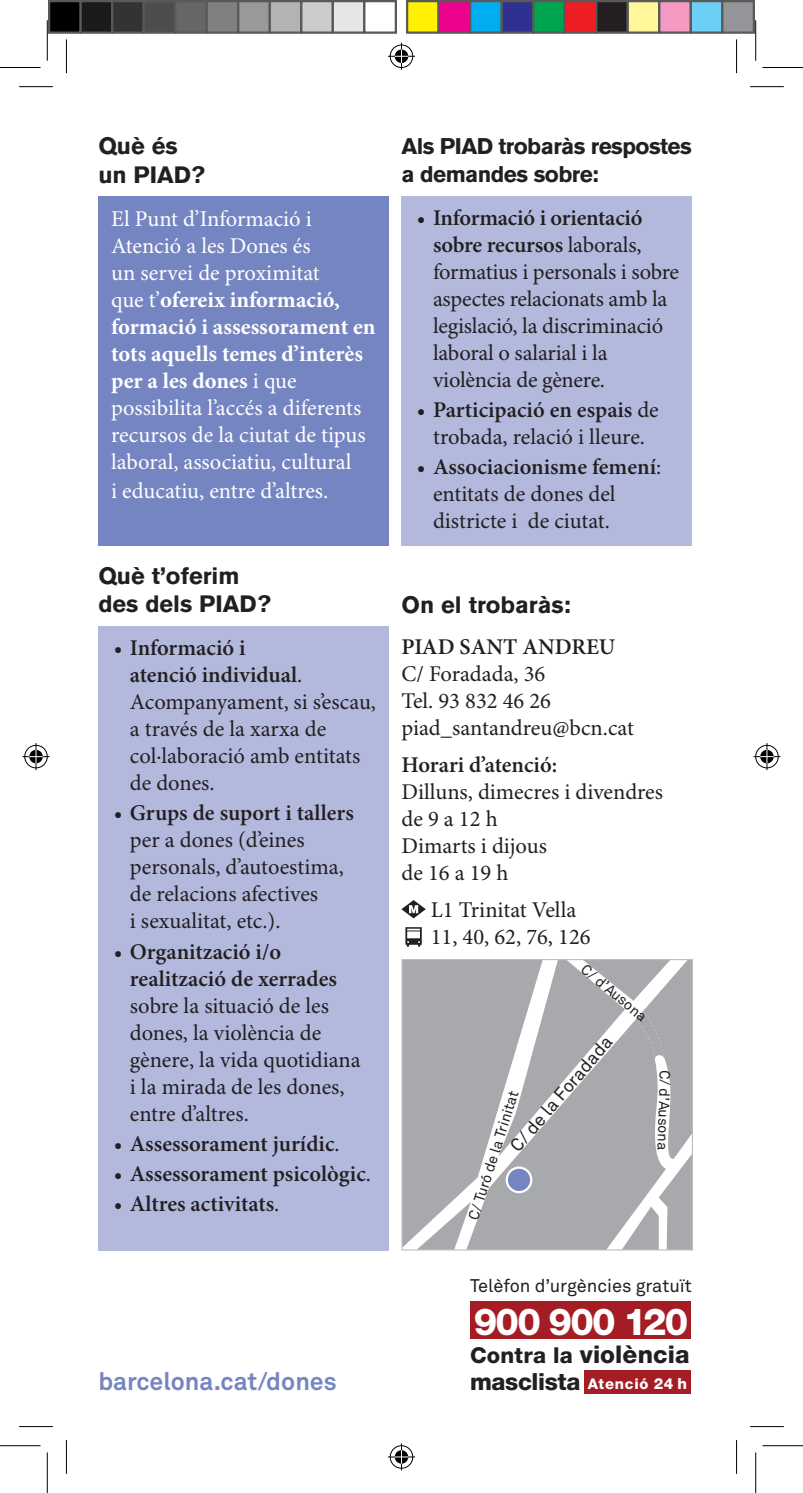
<style>
.page{position:relative;width:803px;height:1493px;background:#fff}
.page>*{position:absolute;margin:0;border:0;box-sizing:border-box;transform-origin:0 0}
.t1{font:800 37.35px "Helvetica Neue LT Std";letter-spacing:-.045em;color:#fff}
.t2{font:700 24.75px "Akkurat Pro";color:#7585c1}
.t3{font:800 24.3px "Helvetica Neue LT Std";letter-spacing:.005em;color:#231f20}
.t4{font:800 23.62px "Helvetica Neue LT Std";letter-spacing:-.015em;color:#231f20}
.t5{font:700 23.4px/28.1px "Akzidenz Grotesk BQ";color:#231f20}
.t6{font:22.5px/27px "Minion Pro";letter-spacing:-.005em;color:#231f20}
.t7{font:22.5px/27px "Minion Pro";color:#fff}
.t8{font:600 22.5px/27px "Minion Pro";color:#231f20}
.t9{font:700 22.5px/28.1px "Akzidenz Grotesk BQ";letter-spacing:-.025em;color:#231f20}
.t10{font:18.22px "Akkurat Pro";color:#231f20}
.t11{font:18px "Akkurat Pro";color:#231f20}
.t12{font:14.62px "Akkurat Pro";color:#231f20}
.t13{font:800 14.62px "Helvetica Neue LT Std";letter-spacing:.05em;color:#fff}
.s1{font-weight:700}
.s2{font-weight:600}
.s3{font-weight:400}
.s4{font-size:21.82px}
.s5{font-size:15.3px}
</style>
<div class="page">
<div style="left:98px;top:197px;width:290px;height:349px;background:#7585c1"></div>
<div style="left:401px;top:197px;width:290px;height:349px;background:#b2b9dd"></div>
<div style="left:98px;top:626px;width:290px;height:624px;background:#b2b9dd"></div>
<div style="left:470px;top:1301px;width:220px;height:38px;background:#a51d24"></div>
<div style="left:584px;top:1370px;width:106px;height:23px;background:#a51d24"></div>
<svg style="left:401px;top:900px;width:25px;height:18px"></svg>
<svg style="left:405px;top:927px;width:16px;height:19px"></svg>
<svg style="left:402px;top:959px;width:290px;height:290px"></svg>
<div style="left:506px;top:1167px;width:25px;height:25px;background:#7585c1;border-radius:50%"></div>
<div style="left:505px;top:1166px;width:27px;height:27px;border:2px solid #fff;border-radius:50%"></div>
<hr style="left:19px;top:86px;width:34px;height:1px;background:#000">
<hr style="left:750px;top:86px;width:33px;height:1px;background:#000">
<hr style="left:19px;top:1426px;width:34px;height:1px;background:#000">
<hr style="left:750px;top:1426px;width:33px;height:1px;background:#000">
<hr style="left:66px;top:39px;width:1px;height:34px;background:#000">
<hr style="left:66px;top:1439px;width:1px;height:34px;background:#000">
<hr style="left:736px;top:39px;width:1px;height:34px;background:#000">
<hr style="left:736px;top:1439px;width:1px;height:34px;background:#000">
<hr style="left:0;top:67px;width:40px;height:1px;background:#000">
<hr style="left:762px;top:67px;width:40px;height:1px;background:#000">
<hr style="left:0;top:1445px;width:40px;height:1px;background:#000">
<hr style="left:762px;top:1445px;width:40px;height:1px;background:#000">
<hr style="left:47px;top:20px;width:1px;height:41px;background:#000">
<hr style="left:47px;top:1452px;width:1px;height:40px;background:#000">
<hr style="left:755px;top:20px;width:1px;height:41px;background:#000">
<hr style="left:755px;top:1452px;width:1px;height:40px;background:#000">
<svg style="left:388px;top:43px;width:27px;height:27px"></svg>
<svg style="left:388px;top:1443px;width:27px;height:27px"></svg>
<svg style="left:23px;top:743px;width:27px;height:27px"></svg>
<svg style="left:753px;top:743px;width:27px;height:27px"></svg>
<div style="left:49px;top:1px;width:32px;height:32px;background:#000"></div>
<div style="left:48px;top:0;width:34px;height:34px;border:2px solid #595959"></div>
<div style="left:81px;top:1px;width:31px;height:32px;background:#1a1a1a"></div>
<div style="left:79px;top:0;width:34px;height:34px;border:2px solid #595959"></div>
<div style="left:112px;top:1px;width:32px;height:32px;background:#333"></div>
<div style="left:111px;top:0;width:34px;height:34px;border:2px solid #595959"></div>
<div style="left:144px;top:1px;width:31px;height:32px;background:#4d4d4d"></div>
<div style="left:142px;top:0;width:34px;height:34px;border:2px solid #595959"></div>
<div style="left:175px;top:1px;width:32px;height:32px;background:#666"></div>
<div style="left:174px;top:0;width:34px;height:34px;border:2px solid #595959"></div>
<div style="left:207px;top:1px;width:31px;height:32px;background:#808080"></div>
<div style="left:205px;top:0;width:34px;height:34px;border:2px solid #595959"></div>
<div style="left:238px;top:1px;width:32px;height:32px;background:#999"></div>
<div style="left:237px;top:0;width:34px;height:34px;border:2px solid #595959"></div>
<div style="left:270px;top:1px;width:31px;height:32px;background:#b3b3b3"></div>
<div style="left:268px;top:0;width:34px;height:34px;border:2px solid #595959"></div>
<div style="left:301px;top:1px;width:32px;height:32px;background:#ccc"></div>
<div style="left:300px;top:0;width:34px;height:34px;border:2px solid #595959"></div>
<div style="left:333px;top:1px;width:31px;height:32px;background:#e6e6e6"></div>
<div style="left:331px;top:0;width:34px;height:34px;border:2px solid #595959"></div>
<div style="left:363px;top:0;width:34px;height:34px;border:2px solid #595959"></div>
<div style="left:407px;top:1px;width:31px;height:32px;background:#fff101"></div>
<div style="left:406px;top:0;width:33px;height:34px;border:2px solid #595959"></div>
<div style="left:438px;top:1px;width:32px;height:32px;background:#ed028c"></div>
<div style="left:437px;top:0;width:34px;height:34px;border:2px solid #595959"></div>
<div style="left:470px;top:1px;width:31px;height:32px;background:#00aeef"></div>
<div style="left:469px;top:0;width:33px;height:34px;border:2px solid #595959"></div>
<div style="left:501px;top:1px;width:32px;height:32px;background:#2e3092"></div>
<div style="left:500px;top:0;width:34px;height:34px;border:2px solid #595959"></div>
<div style="left:533px;top:1px;width:31px;height:32px;background:#00a54f"></div>
<div style="left:532px;top:0;width:33px;height:34px;border:2px solid #595959"></div>
<div style="left:564px;top:1px;width:32px;height:32px;background:#ee1d23"></div>
<div style="left:563px;top:0;width:34px;height:34px;border:2px solid #595959"></div>
<div style="left:596px;top:1px;width:31px;height:32px;background:#231f20"></div>
<div style="left:595px;top:0;width:33px;height:34px;border:2px solid #595959"></div>
<div style="left:627px;top:1px;width:32px;height:32px;background:#fff79a"></div>
<div style="left:626px;top:0;width:34px;height:34px;border:2px solid #595959"></div>
<div style="left:659px;top:1px;width:31px;height:32px;background:#f499c2"></div>
<div style="left:658px;top:0;width:33px;height:34px;border:2px solid #595959"></div>
<div style="left:690px;top:1px;width:32px;height:32px;background:#6bcff6"></div>
<div style="left:689px;top:0;width:34px;height:34px;border:2px solid #595959"></div>
<div style="left:722px;top:1px;width:31px;height:32px;background:#939598"></div>
<div style="left:721px;top:0;width:33px;height:34px;border:2px solid #595959"></div>
<p class="t5" style="left:98px;top:132px;width:108px">Què és un PIAD?</p>
<p class="t7" style="left:111px;top:206px;width:266px">El Punt d’Informació i<br>Atenció a les Dones és<br>un servei de proximitat<br>que t’<span class="s1">ofereix informació, formació i assessorament en tots aquells temes d’interès per a les dones</span> i que possibilita l’accés a diferents recursos de la ciutat de tipus laboral, associatiu, cultural</p>
<p class="t7" style="left:111px;top:478px;width:219px">i educatiu, entre d’altres.</p>
<p class="t5" style="left:98px;top:562px;width:174px">Què t’oferim des dels PIAD?</p>
<p class="t6" style="left:130px;top:635px;width:247px;text-indent:-16px">• <span class="s2">Informació i<br>atenció individual</span>.<br>Acompanyament, si s’escau, a través de la xarxa de col·laboració amb entitats de dones.</p>
<p class="t6" style="left:130px;top:800px;width:225px;text-indent:-16px">• <span class="s2">Grups de suport i tallers </span>per a dones (d’eines personals, d’autoestima, de relacions afectives<br>i sexualitat, etc.).</p>
<p class="t8" style="left:130px;top:939px;width:208px;text-indent:-16px"><span class="s3">•</span> Organització i/o realització de xerrades</p>
<p class="t6" style="left:130px;top:993px;width:232px">sobre la situació de les dones, la violència de gènere, la vida quotidiana i la mirada de les dones, entre d’altres.</p>
<p class="t8" style="left:114px;top:1131px;width:227px"><span class="s3">•</span> Assessorament jurídic<span class="s3">.</span></p>
<p class="t8" style="left:114px;top:1161px;width:259px"><span class="s3">•</span> Assessorament psicològic<span class="s3">.</span></p>
<p class="t8" style="left:114px;top:1191px;width:167px"><span class="s3">•</span> Altres activitats<span class="s3">.</span></p>
<p class="t2" style="left:98px;top:1365px;width:240px">barcelona.cat/dones</p>
<p class="t9" style="left:401px;top:132px;width:292px">Als PIAD trobaràs respostes a demandes sobre:</p>
<p class="t6" style="left:433px;top:205px;width:247px;text-indent:-16px">• <span class="s2">Informació i orientació sobre recursos</span> laborals, formatius i personals i sobre aspectes relacionats amb la legislació, la discriminació laboral o salarial i la violència de gènere.</p>
<p class="t6" style="left:417px;top:397px;width:243px;text-align:center">• <span class="s2">Participació en espais</span> de trobada, relació i lleure.</p>
<p class="t6" style="left:433px;top:454px;width:230px;text-indent:-16px">• <span class="s2">Associacionisme femení</span>: entitats de dones del districte i de ciutat.</p>
<p class="t5" style="left:401px;top:590px;width:171px">On el trobaràs:</p>
<p class="t8" style="left:401px;top:634px;width:215px">PIAD SANT ANDREU</p>
<p class="t6" style="left:401px;top:661px;width:234px">C/ Foradada, 36<br>Tel. 93 832 46 26 piad_santandreu@bcn.cat</p>
<p class="t8" style="left:401px;top:752px;width:157px">Horari d’atenció:</p>
<p class="t6" style="left:401px;top:779px;width:263px">Dilluns, dimecres i divendres de 9 a 12 h<br>Dimarts i dijous<br>de 16 a 19 h</p>
<p class="t6" style="left:430px;top:896px;width:161px">L1 Trinitat Vella<br>11, 40, 62, 76, 126</p>
<p class="t12" style="left:588px;top:960px;width:82px;rotate:40deg">C/ d’Ausona</p>
<p class="t11" style="left:505px;top:1141px;width:147px;rotate:-49deg">C/ de la Foradada</p>
<p class="t12" style="left:464px;top:1216px;width:135px;rotate:-72deg">C/ Turó de la Trinitat</p>
<p class="t12" style="left:673px;top:1070px;width:82px;rotate:92deg">C/ d’Ausona</p>
<p class="t10" style="left:470px;top:1274px;width:223px">Telèfon d’urgències gratuït</p>
<h1 class="t1" style="left:473px;top:1299px;width:216px">900 900 120</h1>
<p class="t3" style="left:470px;top:1339px;width:221px"><span class="s4">Contra la</span> violència</p>
<p class="t4" style="left:470px;top:1367px;width:112px">masclista</p>
<p class="t13" style="left:587px;top:1374px;width:101px">Atenció <span class="s5">24 h</span></p>
</div>
